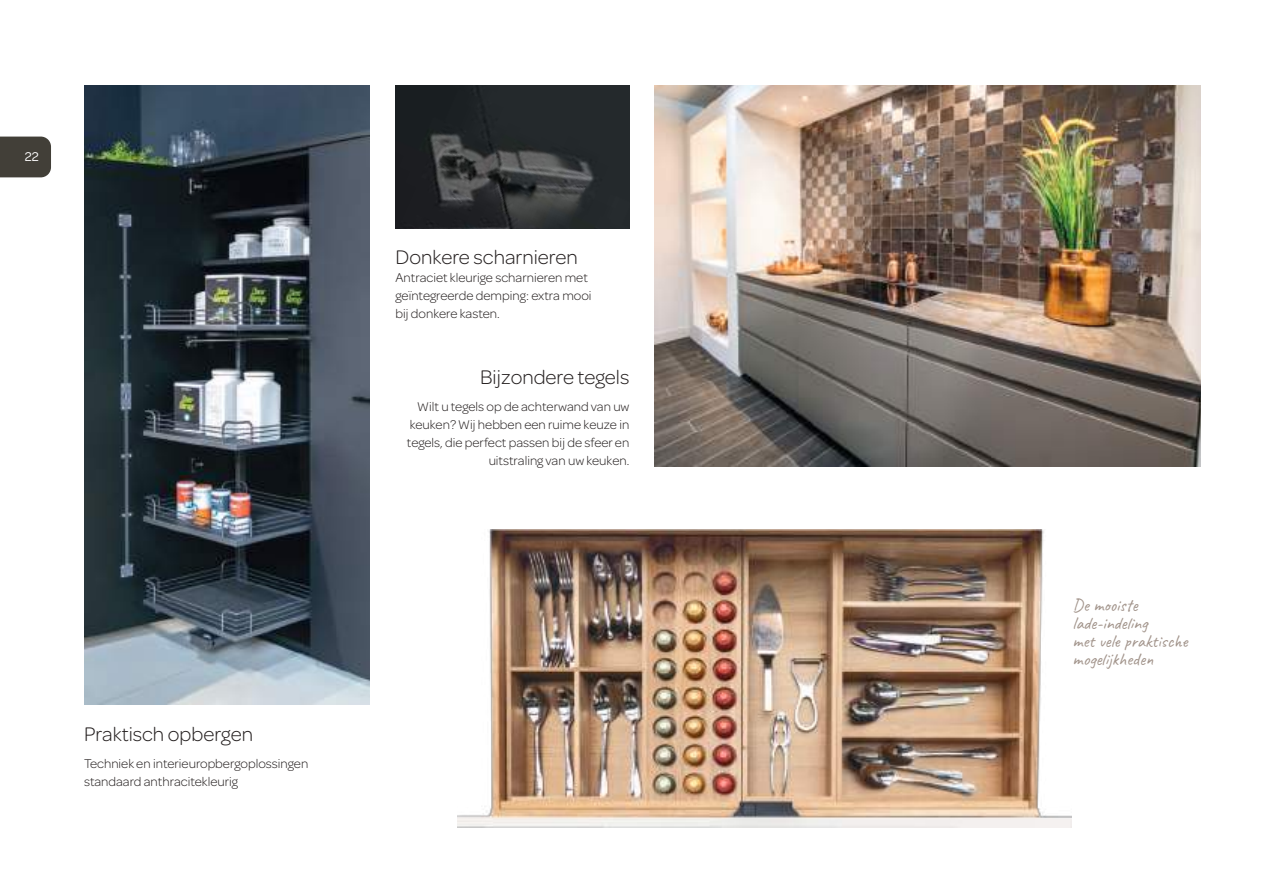
<style>
.page{position:relative;width:1263px;height:893px;background:#fff}
.page>*{position:absolute;margin:0;border:0;box-sizing:border-box;transform-origin:0 0}
.t1{font:300 21px "Omnes";color:#241f1f}
.t2{font:18px/18px "Caveat";color:#a2948b}
.t3{font:300 13.5px/18px "Omnes";color:#241f1f}
.t4{font:13.5px "Omnes";color:#fff}
</style>
<div class="page">
<img style="left:84px;top:85px;width:286px;height:620px">
<div style="left:0;top:137px;width:51px;height:40px;background:#423f38"></div>
<img style="left:457px;top:529px;width:614px;height:299px">
<img style="left:655px;top:85px;width:546px;height:381px">
<img style="left:395px;top:86px;width:234px;height:142px">
<p class="t4" style="left:25px;top:152px;width:15px">22</p>
<h1 class="t1" style="left:395px;top:250px;width:184px">Donkere scharnieren</h1>
<p class="t3" style="left:395px;top:270px;width:198px">Antraciet kleurige scharnieren met geïntegreerde demping: extra mooi bij donkere kasten.</p>
<h1 class="t1" style="left:480px;top:369px;width:151px">Bijzondere tegels</h1>
<p class="t3" style="left:407px;top:399px;width:224px;text-align:right">Wilt u tegels op de achterwand van uw keuken? Wij hebben een ruime keuze in tegels, die perfect passen bij de sfeer en uitstraling van uw keuken.</p>
<h1 class="t1" style="left:84px;top:727px;width:171px">Praktisch opbergen</h1>
<p class="t3" style="left:84px;top:756px;width:226px">Techniek en interieuropbergoplossingen standaard anthracitekleurig</p>
<h2 class="t2" style="left:1072px;top:596px;width:116px">De mooiste lade-indeling<br>met vele praktische mogelijkheden</h2>
</div>
